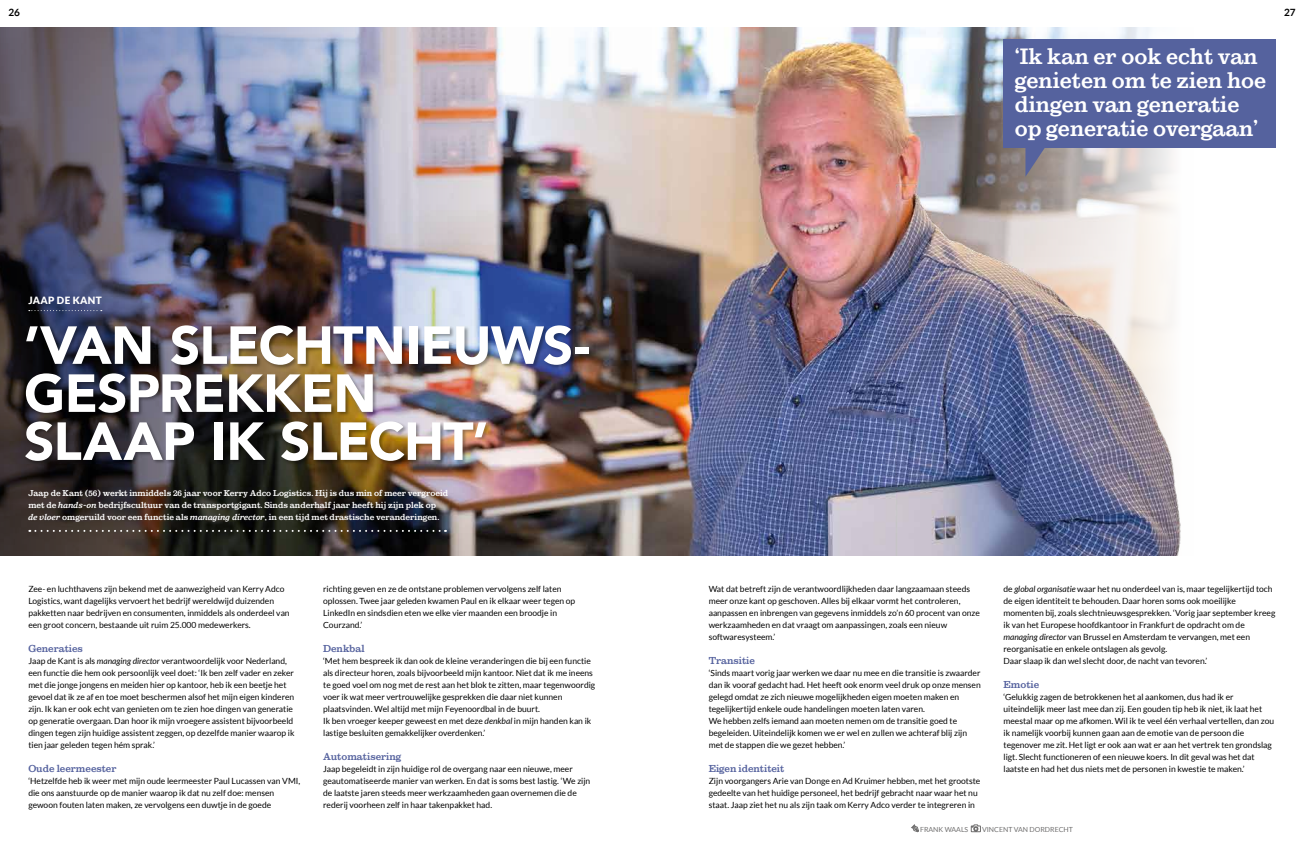
<style>
.page{position:relative;width:1304px;height:842px;background:#fff}
.page>*{position:absolute;margin:0;border:0;box-sizing:border-box;transform-origin:0 0}
.t1{font:900 53px/48px "Avenir";letter-spacing:-.015em;color:#fff}
.t2{font:700 22px/24px "Sutro";color:#fff}
.t3{font:700 10px "Sutro";color:#55629e}
.t4{font:900 10px "Lato";letter-spacing:.03em;color:#fff}
.t5{font:700 10px "Lato";color:#000}
.t6{font:8.5px/12px "Lato";color:#000}
.t7{font:700 8.5px/12px "Sutro";color:#fff}
.t8{font:7px "Lato";color:#706f6f}
.s1{font-style:italic}
</style>
<div class="page">
<img style="left:652px;top:28px;width:541px;height:528px">
<img style="left:0;top:28px;width:652px;height:528px">
<div style="left:1003px;top:40px;width:273px;height:108px;background:#55629e"></div>
<svg style="left:1025px;top:148px;width:24px;height:29px"></svg>
<svg style="left:911px;top:824px;width:8px;height:8px"></svg>
<svg style="left:971px;top:824px;width:10px;height:8px"></svg>
<svg style="left:29px;top:530px;width:417px;height:2px"></svg>
<svg style="left:29px;top:310px;width:73px;height:1px"></svg>
<div style="left:24px;top:325px;width:570px;height:141px;background:#000;opacity:.35"></div>
<p class="t5" style="left:8px;top:7px;width:13px">26</p>
<p class="t5" style="left:1284px;top:7px;width:13px">27</p>
<p class="t4" style="left:28px;top:294px;width:75px">JAAP DE KANT</p>
<h1 class="t1" style="left:24px;top:320px;width:567px">’VAN SLECHTNIEUWS-<br>GESPREKKEN<br>SLAAP IK SLECHT’</h1>
<p class="t7" style="left:28px;top:487px;width:421px">Jaap de Kant (56) werkt inmiddels 26 jaar voor Kerry Adco Logistics. Hij is dus min of meer vergroeid met de <span class="s1">hands-on</span> bedrijfscultuur van de transportgigant. Sinds anderhalf jaar heeft hij zijn plek op<br><span class="s1">de vloer</span> omgeruild voor een functie als <span class="s1">managing director</span>, in een tijd met drastische veranderingen.</p>
<p class="t6" style="left:28px;top:583px;width:263px">Zee- en luchthavens zijn bekend met de aanwezigheid van Kerry Adco Logistics, want dagelijks vervoert het bedrijf wereldwijd duizenden pakketten naar bedrijven en consumenten, inmiddels als onderdeel van een groot concern, bestaande uit ruim 25.000 medewerkers.</p>
<p class="t3" style="left:28px;top:643px;width:56px">Generaties</p>
<p class="t6" style="left:28px;top:655px;width:268px">Jaap de Kant is als <span class="s1">managing director</span> verantwoordelijk voor Nederland, een functie die hem ook persoonlijk veel doet: ‘Ik ben zelf vader en zeker met die jonge jongens en meiden hier op kantoor, heb ik een beetje het gevoel dat ik ze af en toe moet beschermen alsof het mijn eigen kinderen zijn. Ik kan er ook echt van genieten om te zien hoe dingen van generatie op generatie overgaan. Dan hoor ik mijn vroegere assistent bijvoorbeeld dingen tegen zijn huidige assistent zeggen, op dezelfde manier waarop ik tien jaar geleden tegen hém sprak.’</p>
<p class="t3" style="left:28px;top:763px;width:90px">Oude leermeester</p>
<p class="t6" style="left:28px;top:775px;width:273px">‘Hetzelfde heb ik weer met mijn oude leermeester Paul Lucassen van VMI, die ons aanstuurde op de manier waarop ik dat nu zelf doe: mensen gewoon fouten laten maken, ze vervolgens een duwtje in de goede</p>
<p class="t6" style="left:323px;top:583px;width:254px">richting geven en ze de ontstane problemen vervolgens zelf laten oplossen. Twee jaar geleden kwamen Paul en ik elkaar weer tegen op LinkedIn en sindsdien eten we elke vier maanden een broodje in Courzand.’</p>
<p class="t3" style="left:323px;top:643px;width:43px">Denkbal</p>
<p class="t6" style="left:323px;top:655px;width:274px">‘Met hem bespreek ik dan ook de kleine veranderingen die bij een functie als directeur horen, zoals bijvoorbeeld mijn kantoor. Niet dat ik me ineens te goed voel om nog met de rest aan het blok te zitten, maar tegenwoordig voer ik wat meer vertrouwelijke gesprekken die daar niet kunnen plaatsvinden. Wel altijd met mijn Feyenoordbal in de buurt.<br>Ik ben vroeger keeper geweest en met deze <span class="s1">denkbal</span> in mijn handen kan ik lastige besluiten gemakkelijker overdenken.’</p>
<p class="t3" style="left:323px;top:751px;width:80px">Automatisering</p>
<p class="t6" style="left:323px;top:763px;width:269px">Jaap begeleidt in zijn huidige rol de overgang naar een nieuwe, meer geautomatiseerde manier van werken. En dat is soms best lastig. ‘We zijn de laatste jaren steeds meer werkzaamheden gaan overnemen die de rederij voorheen zelf in haar takenpakket had.</p>
<h2 class="t2" style="left:1015px;top:44px;width:253px">‘Ik kan er ook echt van genieten om te zien hoe dingen van generatie op generatie overgaan’</h2>
<p class="t6" style="left:709px;top:583px;width:273px">Wat dat betreft zijn de verantwoordlijkheden daar langzaamaan steeds meer onze kant op geschoven. Alles bij elkaar vormt het controleren, aanpassen en inbrengen van gegevens inmiddels zo’n 60 procent van onze werkzaamheden en dat vraagt om aanpassingen, zoals een nieuw softwaresysteem.’</p>
<p class="t3" style="left:709px;top:655px;width:48px">Transitie</p>
<p class="t6" style="left:709px;top:667px;width:274px">‘Sinds maart vorig jaar werken we daar nu mee en die transitie is zwaarder dan ik vooraf gedacht had. Het heeft ook enorm veel druk op onze mensen gelegd omdat ze zich nieuwe mogelijkheden eigen moeten maken en tegelijkertijd enkele oude handelingen moeten laten varen.<br>We hebben zelfs iemand aan moeten nemen om de transitie goed te begeleiden. Uiteindelijk komen we er wel en zullen we achteraf blij zijn met de stappen die we gezet hebben.’</p>
<p class="t3" style="left:709px;top:763px;width:77px">Eigen identiteit</p>
<p class="t6" style="left:709px;top:775px;width:273px">Zijn voorgangers Arie van Donge en Ad Kruimer hebben, met het grootste gedeelte van het huidige personeel, het bedrijf gebracht naar waar het nu staat. Jaap ziet het nu als zijn taak om Kerry Adco verder te integreren in</p>
<p class="t6" style="left:1003px;top:583px;width:273px">de <span class="s1">global organisatie</span> waar het nu onderdeel van is, maar tegelijkertijd toch de eigen identiteit te behouden. Daar horen soms ook moeilijke momenten bij, zoals slechtnieuwsgesprekken. ‘Vorig jaar september kreeg ik van het Europese hoofdkantoor in Frankfurt de opdracht om de <span class="s1">managing director</span> van Brussel en Amsterdam te vervangen, met een reorganisatie en enkele ontslagen als gevolg.<br>Daar slaap ik dan wel slecht door, de nacht van tevoren.’</p>
<p class="t3" style="left:1003px;top:679px;width:37px">Emotie</p>
<p class="t6" style="left:1003px;top:691px;width:272px">‘Gelukkig zagen de betrokkenen het al aankomen, dus had ik er uiteindelijk meer last mee dan zij. Een gouden tip heb ik niet, ik laat het meestal maar op me afkomen. Wil ik te veel één verhaal vertellen, dan zou ik namelijk voorbij kunnen gaan aan de emotie van de persoon die tegenover me zit. Het ligt er ook aan wat er aan het vertrek ten grondslag ligt. Slecht functioneren of een nieuwe koers. In dit geval was het dat laatste en had het dus niets met de personen in kwestie te maken.’</p>
<p class="t8" style="left:920px;top:825px;width:50px">FRANK WAALS</p>
<p class="t8" style="left:982px;top:825px;width:92px">VINCENT VAN DORDRECHT</p>
</div>
